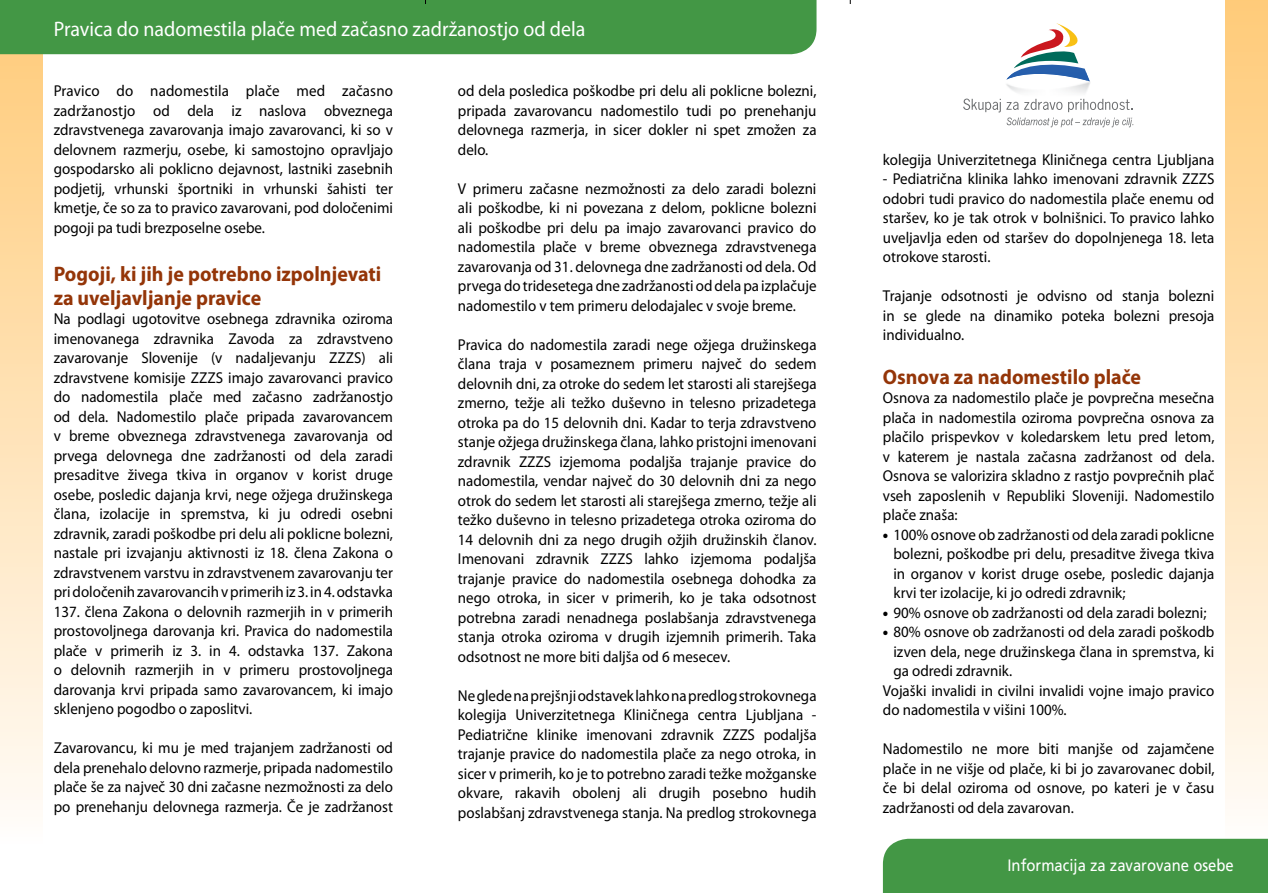
<style>
.page{position:relative;width:1268px;height:893px;background:#fff}
.page>*{position:absolute;margin:0;border:0;box-sizing:border-box;transform-origin:0 0}
.t1{font:700 21px/24px "Myriad Pro";color:#943508;scale:.95 1}
.t2{font:21px "Myriad Pro";color:#fff;scale:.95 1}
.t3{font:16.5px "Frutiger LT Std";color:#fff;scale:.9 1}
.t4{font:15.75px/19.5px "Myriad Pro";color:#000;text-align:justify;scale:.95 1}
.s1{font-weight:900}
</style>
<div class="page">
<div style="left:0;top:0;width:43px;height:850px;background:linear-gradient(to bottom,#ffca77,#fffcfa)"></div>
<div style="left:1225px;top:0;width:42px;height:849px;background:linear-gradient(to bottom,#ffca78,#fffcf9)"></div>
<div style="left:882px;top:839px;width:385px;height:54px;background:#439745"></div>
<div style="left:0;top:0;width:816px;height:54px;background:#439745"></div>
<img style="left:1000px;top:79px;width:90px;height:21px">
<svg style="left:1006px;top:23px;width:83px;height:58px"></svg>
<svg style="left:963px;top:99px;width:37px;height:13px"></svg>
<svg style="left:1006px;top:99px;width:127px;height:28px"></svg>
<h1 class="t2" style="left:54px;top:16px;width:561px">Pravica do nadomestila plače med začasno zadržanostjo od dela</h1>
<p class="t4" style="left:54px;top:81px;width:358px">Pravico do nadomestila plače med začasno zadržanostjo od dela iz naslova obveznega zdravstvenega zavarovanja imajo zavarovanci, ki so v delovnem razmerju, osebe, ki samostojno opravljajo gospodarsko ali poklicno dejavnost, lastniki zasebnih podjetij, vrhunski športniki in vrhunski šahisti ter kmetje, če so za to pravico zavarovani, pod določenimi pogoji pa tudi brezposelne osebe.</p>
<h1 class="t1" style="left:54px;top:261px;width:346px">Pogoji, ki jih je potrebno izpolnjevati za uveljavljanje pravice</h1>
<p class="t4" style="left:54px;top:309px;width:358px">Na podlagi ugotovitve osebnega zdravnika oziroma imenovanega zdravnika Zavoda za zdravstveno zavarovanje Slovenije (v nadaljevanju ZZZS) ali zdravstvene komisije ZZZS imajo zavarovanci pravico do nadomestila plače med začasno zadržanostjo od dela. Nadomestilo plače pripada zavarovancem v breme obveznega zdravstvenega zavarovanja od prvega delovnega dne zadržanosti od dela zaradi presaditve živega tkiva in organov v korist druge osebe, posledic dajanja krvi, nege ožjega družinskega člana, izolacije in spremstva, ki ju odredi osebni zdravnik, zaradi poškodbe pri delu ali poklicne bolezni, nastale pri izvajanju aktivnosti iz 18. člena Zakona o zdravstvenem varstvu in zdravstvenem zavarovanju ter pri določenih zavarovancih v primerih iz 3. in 4. odstavka 137. člena Zakona o delovnih razmerjih in v primerih prostovoljnega darovanja kri. Pravica do nadomestila plače v primerih iz 3. in 4. odstavka 137. Zakona o delovnih razmerjih in v primeru prostovoljnega darovanja krvi pripada samo zavarovancem, ki imajo sklenjeno pogodbo o zaposlitvi.</p>
<p class="t4" style="left:54px;top:738px;width:358px">Zavarovancu, ki mu je med trajanjem zadržanosti od dela prenehalo delovno razmerje, pripada nadomestilo plače še za največ 30 dni začasne nezmožnosti za delo po prenehanju delovnega razmerja. Če je zadržanost</p>
<p class="t4" style="left:458px;top:81px;width:379px">od dela posledica poškodbe pri delu ali poklicne bolezni, pripada zavarovancu nadomestilo tudi po prenehanju delovnega razmerja, in sicer dokler ni spet zmožen za delo.</p>
<p class="t4" style="left:458px;top:179px;width:379px">V primeru začasne nezmožnosti za delo zaradi bolezni ali poškodbe, ki ni povezana z delom, poklicne bolezni ali poškodbe pri delu pa imajo zavarovanci pravico do nadomestila plače v breme obveznega zdravstvenega zavarovanja od 31. delovnega dne zadržanosti od dela. Od prvega do tridesetega dne zadržanosti od dela pa izplačuje nadomestilo v tem primeru delodajalec v svoje breme.</p>
<p class="t4" style="left:458px;top:335px;width:379px">Pravica do nadomestila zaradi nege ožjega družinskega člana traja v posameznem primeru največ do sedem delovnih dni, za otroke do sedem let starosti ali starejšega zmerno, težje ali težko duševno in telesno prizadetega otroka pa do 15 delovnih dni. Kadar to terja zdravstveno stanje ožjega družinskega člana, lahko pristojni imenovani zdravnik ZZZS izjemoma podaljša trajanje pravice do nadomestila, vendar največ do 30 delovnih dni za nego otrok do sedem let starosti ali starejšega zmerno, težje ali težko duševno in telesno prizadetega otroka oziroma do 14 delovnih dni za nego drugih ožjih družinskih članov.<br>Imenovani zdravnik ZZZS lahko izjemoma podaljša trajanje pravice do nadomestila osebnega dohodka za nego otroka, in sicer v primerih, ko je taka odsotnost potrebna zaradi nenadnega poslabšanja zdravstvenega stanja otroka oziroma v drugih izjemnih primerih. Taka odsotnost ne more biti daljša od 6 mesecev.</p>
<p class="t4" style="left:458px;top:686px;width:379px">Ne glede na prejšnji odstavek lahko na predlog strokovnega kolegija Univerzitetnega Kliničnega centra Ljubljana - Pediatrične klinike imenovani zdravnik ZZZS podaljša trajanje pravice do nadomestila plače za nego otroka, in sicer v primerih, ko je to potrebno zaradi težke možganske okvare, rakavih obolenj ali drugih posebno hudih poslabšanj zdravstvenega stanja. Na predlog strokovnega</p>
<p class="t4" style="left:882px;top:149px;width:350px">kolegija Univerzitetnega Kliničnega centra Ljubljana</p>
<p class="t4" style="left:882px;top:169px;width:350px">- Pediatrična klinika lahko imenovani zdravnik ZZZS odobri tudi pravico do nadomestila plače enemu od staršev, ko je tak otrok v bolnišnici. To pravico lahko uveljavlja eden od staršev do dopolnjenega 18. leta otrokove starosti.</p>
<p class="t4" style="left:882px;top:286px;width:350px">Trajanje odsotnosti je odvisno od stanja bolezni in se glede na dinamiko poteka bolezni presoja individualno.</p>
<h1 class="t1" style="left:882px;top:364px;width:273px">Osnova za nadomestilo plače</h1>
<p class="t4" style="left:882px;top:388px;width:350px">Osnova za nadomestilo plače je povprečna mesečna plača in nadomestila oziroma povprečna osnova za plačilo prispevkov v koledarskem letu pred letom, v katerem je nastala začasna zadržanost od dela.<br>Osnova se valorizira skladno z rastjo povprečnih plač vseh zaposlenih v Republiki Sloveniji. Nadomestilo plače znaša:</p>
<p class="t4" style="left:893px;top:524px;width:339px;text-indent:-11px"><span class="s1">•</span> 100% osnove ob zadržanosti od dela zaradi poklicne bolezni, poškodbe pri delu, presaditve živega tkiva in organov v korist druge osebe, posledic dajanja krvi ter izolacije, ki jo odredi zdravnik;</p>
<p class="t4" style="left:882px;top:602px;width:342px"><span class="s1">•</span> 90% osnove ob zadržanosti od dela zaradi bolezni;</p>
<p class="t4" style="left:882px;top:622px;width:350px"><span class="s1">•</span> 80% osnove ob zadržanosti od dela zaradi poškodb</p>
<p class="t4" style="left:893px;top:641px;width:339px">izven dela, nege družinskega člana in spremstva, ki</p>
<p class="t4" style="left:893px;top:661px;width:126px">ga odredi zdravnik.</p>
<p class="t4" style="left:882px;top:680px;width:350px">Vojaški invalidi in civilni invalidi vojne imajo pravico</p>
<p class="t4" style="left:882px;top:700px;width:195px">do nadomestila v višini 100%.</p>
<p class="t4" style="left:882px;top:739px;width:350px">Nadomestilo ne more biti manjše od zajamčene plače in ne višje od plače, ki bi jo zavarovanec dobil, če bi delal oziroma od osnove, po kateri je v času zadržanosti od dela zavarovan.</p>
<p class="t3" style="left:1007px;top:855px;width:253px">Informacija za zavarovane osebe</p>
</div>
